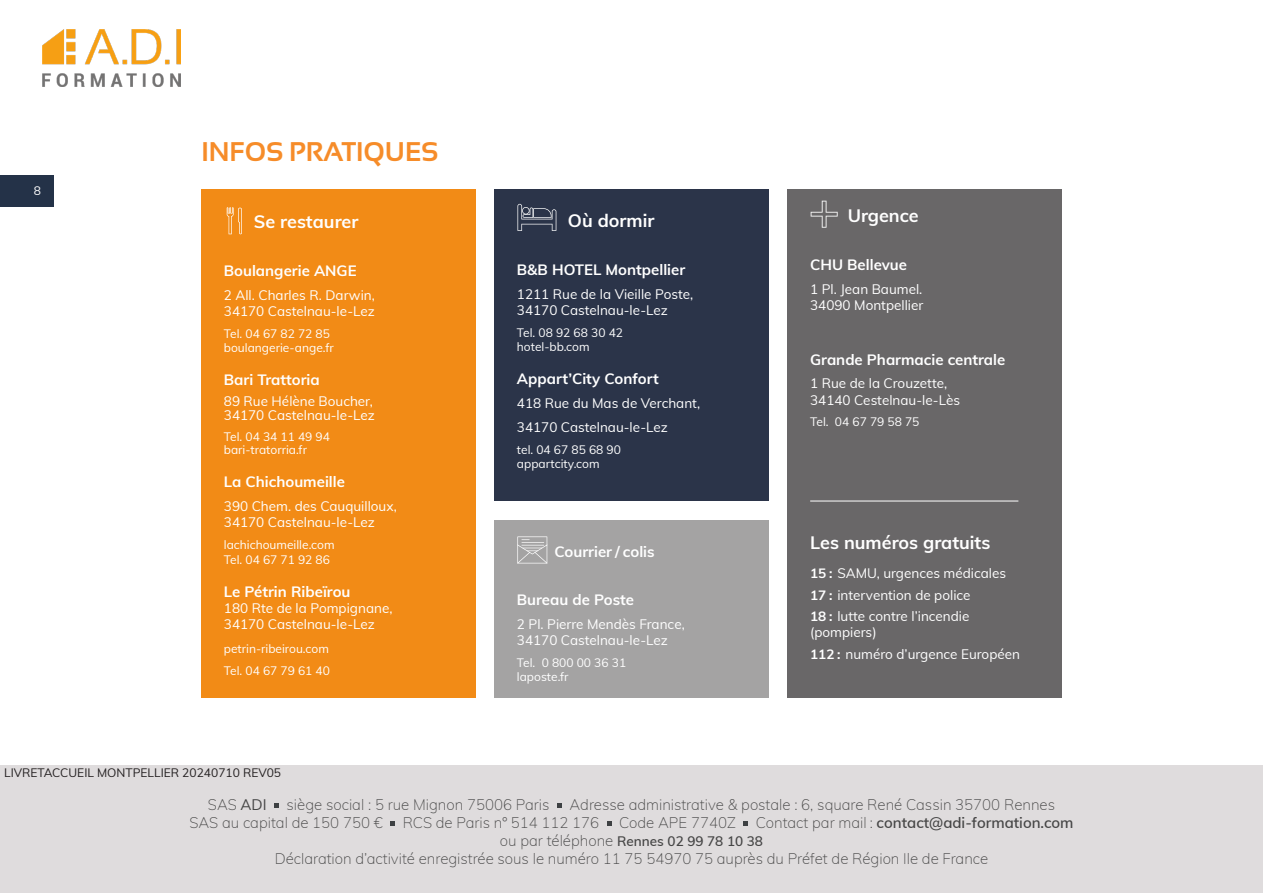
<style>
.page{position:relative;width:1263px;height:893px;background:#fff}
.page>*{position:absolute;margin:0;border:0;box-sizing:border-box;transform-origin:0 0}
.t1{font:700 27px "Sansation";color:#f68c29}
.t2{font:700 18px "Muli";color:#fff}
.t3{font:200 15px "Muli";color:#464646}
.t4{font:700 15px "Muli";color:#fff}
.t5{font:600 15px "Muli";color:#464646}
.t6{font:13.5px/16.2px "Muli";color:#fff}
.t7{font:600 13.5px "Muli";color:#464646}
.t8{font:12px/14.4px "Muli";color:#fff}
.t9{font:12px "Muli";color:#231f20}
.s1{font-weight:700}
.s2{font-weight:400}
.s3{font-weight:200}
.s4{font-weight:200;font-size:15px}
</style>
<div class="page">
<img style="left:42px;top:30px;width:139px;height:56px">
<div style="left:0;top:765px;width:1263px;height:128px;background:#dfdcdd"></div>
<svg style="left:274px;top:803px;width:5px;height:5px"></svg>
<svg style="left:557px;top:803px;width:5px;height:5px"></svg>
<svg style="left:390px;top:821px;width:5px;height:5px"></svg>
<svg style="left:607px;top:821px;width:5px;height:5px"></svg>
<svg style="left:743px;top:821px;width:5px;height:5px"></svg>
<div style="left:201px;top:190px;width:275px;height:508px;background:#f28b16"></div>
<div style="left:788px;top:190px;width:274px;height:508px;background:#696768"></div>
<div style="left:494px;top:190px;width:275px;height:311px;background:#2b3449"></div>
<div style="left:494px;top:520px;width:275px;height:178px;background:#a4a3a3"></div>
<div style="left:0;top:176px;width:54px;height:31px;background:#243248"></div>
<svg style="left:517px;top:536px;width:30px;height:27px"></svg>
<svg style="left:227px;top:207px;width:15px;height:27px"></svg>
<svg style="left:517px;top:204px;width:39px;height:27px"></svg>
<svg style="left:811px;top:201px;width:27px;height:27px"></svg>
<hr style="left:810px;top:501px;width:208px;height:1px;background:#fff">
<p class="t8" style="left:34px;top:183px;width:9px">8</p>
<p class="t1" style="left:201px;top:137px;width:238px">INFOS PRATIQUES</p>
<p class="t2" style="left:254px;top:209px;width:106px">Se restaurer</p>
<p class="t4" style="left:224px;top:260px;width:134px">Boulangerie ANGE</p>
<p class="t6" style="left:224px;top:286px;width:153px">2 All. Charles R. Darwin,<br>34170 Castelnau-le-Lez</p>
<p class="t8" style="left:224px;top:326px;width:111px">Tel. 04 67 82 72 85 boulangerie-ange.fr</p>
<p class="t4" style="left:224px;top:369px;width:97px">Bari Trattoria</p>
<p class="t6" style="left:224px;top:393px;width:151px">89 Rue Hélène Boucher,</p>
<p class="t6" style="left:224px;top:406px;width:152px">34170 Castelnau-le-Lez</p>
<p class="t8" style="left:224px;top:429px;width:108px">Tel. 04 34 11 49 94</p>
<p class="t8" style="left:224px;top:442px;width:85px">bari-tratorria.fr</p>
<p class="t4" style="left:224px;top:471px;width:123px">La Chichoumeille</p>
<p class="t6" style="left:224px;top:497px;width:175px">390 Chem. des Cauquilloux,<br>34170 Castelnau-le-Lez</p>
<p class="t8" style="left:224px;top:537px;width:112px">lachichoumeille.com</p>
<p class="t8" style="left:224px;top:551px;width:108px">Tel. 04 67 71 92 86</p>
<p class="t4" style="left:224px;top:580px;width:128px">Le Pétrin Ribeïrou</p>
<p class="t6" style="left:224px;top:599px;width:170px">180 Rte de la Pompignane,<br>34170 Castelnau-le-Lez</p>
<p class="t8" style="left:224px;top:641px;width:106px">petrin-ribeirou.com</p>
<p class="t8" style="left:224px;top:662px;width:108px">Tel. 04 67 79 61 40</p>
<p class="t9" style="left:4px;top:764px;width:278px">LIVRETACCUEIL MONTPELLIER 20240710 REV05</p>
<p class="t2" style="left:568px;top:208px;width:88px">Où dormir</p>
<p class="t4" style="left:517px;top:259px;width:170px">B&amp;B HOTEL Montpellier</p>
<p class="t6" style="left:517px;top:285px;width:178px">1211 Rue de la Vieille Poste,<br>34170 Castelnau-le-Lez</p>
<p class="t8" style="left:517px;top:325px;width:108px">Tel. 08 92 68 30 42 hotel-bb.com</p>
<p class="t4" style="left:517px;top:368px;width:144px">Appart’City Confort</p>
<p class="t6" style="left:517px;top:395px;width:185px">418 Rue du Mas de Verchant,</p>
<p class="t6" style="left:517px;top:418px;width:152px">34170 Castelnau-le-Lez</p>
<p class="t8" style="left:517px;top:442px;width:106px">tel. 04 67 85 68 90</p>
<p class="t8" style="left:517px;top:456px;width:84px">appartcity.com</p>
<p class="t4" style="left:554px;top:541px;width:102px">Courrier / colis</p>
<p class="t4" style="left:517px;top:589px;width:119px">Bureau de Poste</p>
<p class="t6" style="left:517px;top:615px;width:169px">2 Pl. Pierre Mendès France,<br>34170 Castelnau-le-Lez</p>
<p class="t8" style="left:517px;top:655px;width:111px">Tel. 0 800 00 36 31</p>
<p class="t8" style="left:517px;top:669px;width:53px">laposte.fr</p>
<p class="t2" style="left:848px;top:202px;width:73px">Urgence</p>
<p class="t4" style="left:810px;top:253px;width:98px">CHU Bellevue</p>
<p class="t6" style="left:810px;top:280px;width:115px">1 Pl. Jean Baumel.<br>34090 Montpellier</p>
<p class="t4" style="left:810px;top:348px;width:197px">Grande Pharmacie centrale</p>
<p class="t6" style="left:810px;top:375px;width:151px">1 Rue de la Crouzette,<br>34140 Cestelnau-le-Lès</p>
<p class="t8" style="left:810px;top:414px;width:111px">Tel. 04 67 79 58 75</p>
<p class="t2" style="left:810px;top:529px;width:182px">Les numéros gratuits</p>
<p class="t6" style="left:810px;top:564px;width:197px"><span class="s1">15 :</span> SAMU, urgences médicales</p>
<p class="t6" style="left:810px;top:586px;width:162px"><span class="s1">17 :</span> intervention de police</p>
<p class="t6" style="left:810px;top:608px;width:161px"><span class="s1">18 :</span> lutte contre l’incendie (pompiers)</p>
<p class="t6" style="left:810px;top:645px;width:211px"><span class="s1">112 :</span> numéro d’urgence Européen</p>
<p class="t3" style="left:208px;top:793px;width:60px">SAS <span class="s2">ADI</span></p>
<p class="t3" style="left:287px;top:793px;width:264px">siège social : 5 rue Mignon 75006 Paris</p>
<p class="t3" style="left:569px;top:793px;width:487px">Adresse administrative &amp; postale : 6, square René Cassin 35700 Rennes</p>
<p class="t3" style="left:189px;top:811px;width:195px">SAS au capital de 150 750 €</p>
<p class="t3" style="left:403px;top:811px;width:198px">RCS de Paris n° 514 112 176</p>
<p class="t3" style="left:619px;top:811px;width:118px">Code APE 7740Z</p>
<p class="t5" style="left:756px;top:811px;width:319px"><span class="s3">Contact par mail :</span> contact@adi-formation.com</p>
<p class="t7" style="left:500px;top:831px;width:265px"><span class="s4">ou par téléphone</span> Rennes 02 99 78 10 38</p>
<p class="t3" style="left:275px;top:847px;width:715px">Déclaration d’activité enregistrée sous le numéro 11 75 54970 75 auprès du Préfet de Région Ile de France</p>
</div>
